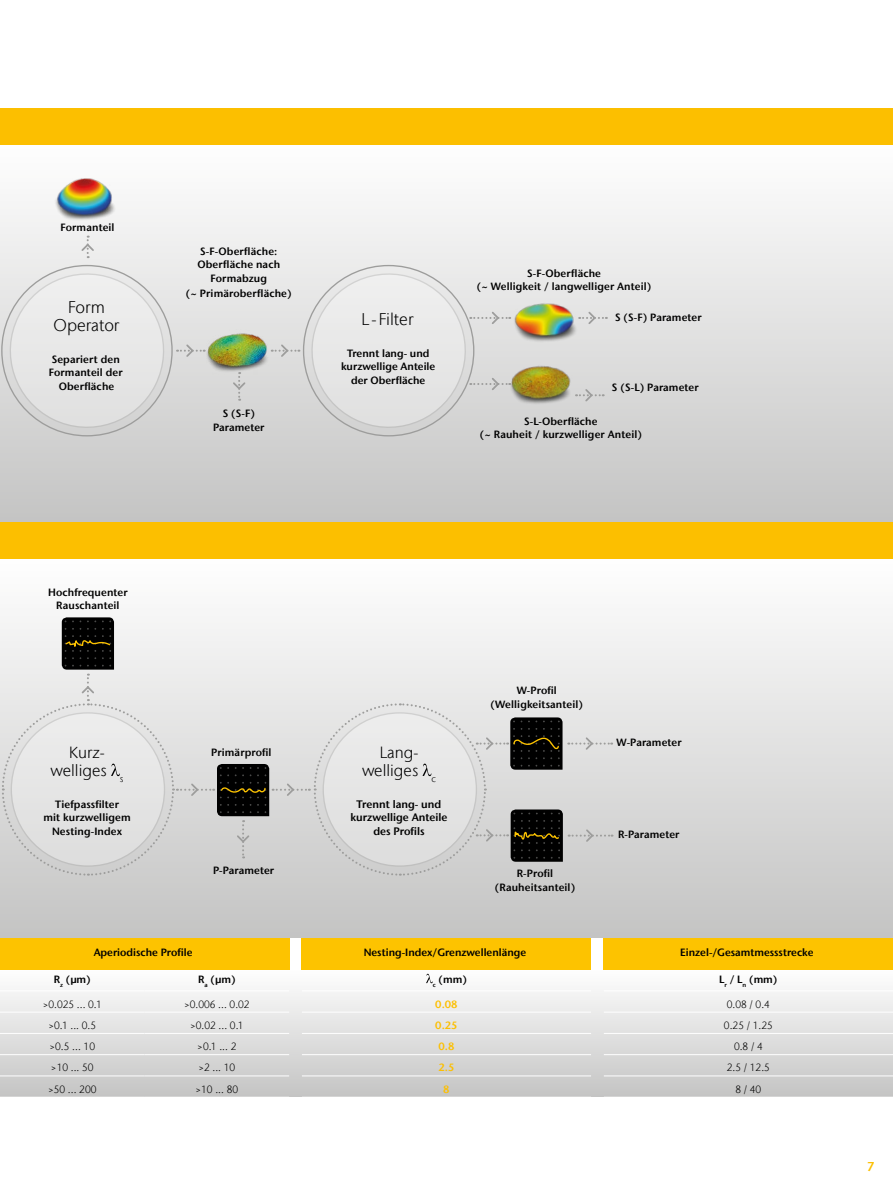
<style>
.page{position:relative;width:893px;height:1191px;background:#fff}
.page>*{position:absolute;margin:0;border:0;box-sizing:border-box;transform-origin:0 0}
.t1{font:300 16.8px/18.3px "Stone Sans IIITC Com";color:#000;text-align:center}
.t2{font:300 16.2px/18.1px "Stone Sans IIITC Com";color:#000;text-align:center}
.t3{font:600 12.75px "Stone Sans IIITC Com";color:#fcbf00}
.t4{font:600 10.8px/13.5px "Stone Sans IIITC Com";color:#000;text-align:center}
.t5{font:600 10.5px/13.5px "Stone Sans IIITC Com";letter-spacing:.01em;color:#000;text-align:center}
.t6{font:300 10.5px/21.3px "Stone Sans IIITC Com";color:#000;text-align:center}
.t7{font:600 10.5px/21.3px "Stone Sans IIITC Com";color:#fcbf00;text-align:center}
</style>
<div class="page">
<div style="left:0;top:144px;width:893px;height:378px;background:linear-gradient(to bottom,#fefefe,#c4c4c4)"></div>
<div style="left:0;top:558px;width:893px;height:379px;background:linear-gradient(to bottom,#fefefe,#c4c4c3)"></div>
<div style="left:0;top:969px;width:893px;height:127px;background:linear-gradient(to bottom,#fff,#c5c5c4)"></div>
<div style="left:0;top:108px;width:893px;height:36px;background:#fcbf00"></div>
<div style="left:0;top:522px;width:893px;height:36px;background:#fcbf00"></div>
<img style="left:46px;top:159px;width:87px;height:77px">
<svg style="left:0;top:236px;width:607px;height:249px;background:#dbdbd8"></svg>
<div style="left:604px;top:937px;width:289px;height:32px;background:#fdc300"></div>
<hr style="left:604px;top:990px;width:289px;height:1px;background:#fff">
<hr style="left:604px;top:1011px;width:289px;height:1px;background:#fff">
<hr style="left:604px;top:1033px;width:289px;height:1px;background:#fff">
<hr style="left:604px;top:1054px;width:289px;height:1px;background:#fff">
<hr style="left:604px;top:1075px;width:289px;height:1px;background:#fff">
<div style="left:302px;top:937px;width:289px;height:32px;background:#fdc300"></div>
<hr style="left:302px;top:990px;width:289px;height:1px;background:#fff">
<hr style="left:302px;top:1011px;width:289px;height:1px;background:#fff">
<hr style="left:302px;top:1033px;width:289px;height:1px;background:#fff">
<hr style="left:302px;top:1054px;width:289px;height:1px;background:#fff">
<hr style="left:302px;top:1075px;width:289px;height:1px;background:#fff">
<svg style="left:426px;top:973px;width:7px;height:10px"></svg>
<div style="left:0;top:937px;width:289px;height:32px;background:#fdc300"></div>
<hr style="left:0;top:990px;width:145px;height:1px;background:#fff">
<hr style="left:145px;top:990px;width:144px;height:1px;background:#fff">
<hr style="left:0;top:1011px;width:145px;height:1px;background:#fff">
<hr style="left:145px;top:1011px;width:144px;height:1px;background:#fff">
<hr style="left:0;top:1033px;width:145px;height:1px;background:#fff">
<hr style="left:145px;top:1033px;width:144px;height:1px;background:#fff">
<hr style="left:0;top:1054px;width:145px;height:1px;background:#fff">
<hr style="left:145px;top:1054px;width:144px;height:1px;background:#fff">
<hr style="left:0;top:1075px;width:145px;height:1px;background:#fff">
<hr style="left:145px;top:1075px;width:144px;height:1px;background:#fff">
<svg style="left:1px;top:617px;width:611px;height:259px"></svg>
<p class="t5" style="left:61px;top:220px;width:56px">Formanteil</p>
<h1 class="t1" style="left:54px;top:297px;width:67px">Form<br>Operator</h1>
<p class="t5" style="left:49px;top:352px;width:75px">Separiert den<br>Formanteil der<br>Oberfläche</p>
<p class="t5" style="left:197px;top:244px;width:84px">S-F-Oberfläche:<br>Oberfläche nach<br>Formabzug</p>
<p class="t5" style="left:186px;top:286px;width:107px">(~ Primäroberfläche)</p>
<p class="t5" style="left:213px;top:406px;width:53px">S (S-F)<br>Parameter</p>
<h1 class="t1" style="left:361px;top:310px;width:54px">L - Filter</h1>
<p class="t5" style="left:341px;top:346px;width:96px">Trennt lang- und kurzwellige Anteile der Oberfläche</p>
<p class="t5" style="left:477px;top:266px;width:176px">S-F-Oberfläche<br>(~ Welligkeit / langwelliger Anteil)</p>
<p class="t5" style="left:615px;top:310px;width:88px">S (S-F) Parameter</p>
<p class="t5" style="left:612px;top:381px;width:88px">S (S-L) Parameter</p>
<p class="t5" style="left:480px;top:414px;width:164px">S-L-Oberfläche<br>(~ Rauheit / kurzwelliger Anteil)</p>
<p class="t5" style="left:48px;top:585px;width:81px">Hochfrequenter<br>Rauschanteil</p>
<h2 class="t2" style="left:51px;top:743px;width:75px">Kurz&shy;welliges <sub>s</sub></h2>
<p class="t5" style="left:43px;top:797px;width:89px">Tiefpassfilter<br>mit kurzwelligem<br>Nesting-Index</p>
<p class="t5" style="left:211px;top:745px;width:62px">Primärprofil</p>
<p class="t5" style="left:213px;top:863px;width:63px">P-Parameter</p>
<p class="t5" style="left:94px;top:945px;width:100px">Aperiodische Profile</p>
<p class="t5" style="left:54px;top:972px;width:39px">R<sub>z</sub> (μm)</p>
<p class="t5" style="left:198px;top:972px;width:39px">R<sub>a</sub> (μm)</p>
<p class="t6" style="left:43px;top:993px;width:61px">&gt;0.025 ... 0.1</p>
<p class="t6" style="left:184px;top:993px;width:67px">&gt;0.006 ... 0.02</p>
<p class="t6" style="left:48px;top:1014px;width:49px">&gt;0.1 ... 0.5</p>
<p class="t6" style="left:190px;top:1014px;width:55px">&gt;0.02 ... 0.1</p>
<p class="t6" style="left:50px;top:1035px;width:47px">&gt;0.5 ... 10</p>
<p class="t6" style="left:197px;top:1035px;width:41px">&gt;0.1 ... 2</p>
<p class="t6" style="left:51px;top:1057px;width:44px">&gt;10 ... 50</p>
<p class="t6" style="left:198px;top:1057px;width:38px">&gt;2 ... 10</p>
<p class="t6" style="left:48px;top:1078px;width:50px">&gt;50 ... 200</p>
<p class="t6" style="left:196px;top:1078px;width:44px">&gt;10 ... 80</p>
<h2 class="t2" style="left:362px;top:743px;width:75px">Lang&shy;welliges <sub>c</sub></h2>
<p class="t4" style="left:351px;top:797px;width:98px">Trennt lang- und kurzwellige Anteile des Profils</p>
<p class="t5" style="left:490px;top:683px;width:94px">W-Profil (Welligkeitsanteil)</p>
<p class="t5" style="left:495px;top:866px;width:82px">R-Profil (Rauheitsanteil)</p>
<p class="t5" style="left:364px;top:945px;width:164px">Nesting-Index/Grenzwellenlänge</p>
<p class="t5" style="left:433px;top:972px;width:36px"><sub>c</sub> (mm)</p>
<p class="t7" style="left:435px;top:993px;width:24px">0.08<br>0.25<br>0.8<br>2.5<br>8</p>
<p class="t5" style="left:616px;top:735px;width:67px">W-Parameter</p>
<p class="t5" style="left:618px;top:827px;width:63px">R-Parameter</p>
<p class="t5" style="left:680px;top:945px;width:135px">Einzel-/Gesamtmessstrecke</p>
<p class="t5" style="left:719px;top:972px;width:60px">L<sub>r</sub> / L<sub>n</sub> (mm)</p>
<p class="t6" style="left:724px;top:993px;width:50px">0.08 / 0.4<br>0.25 / 1.25<br>0.8 / 4<br>2.5 / 12.5<br>8 / 40</p>
<p class="t3" style="left:867px;top:1158px;width:9px">7</p>
</div>
